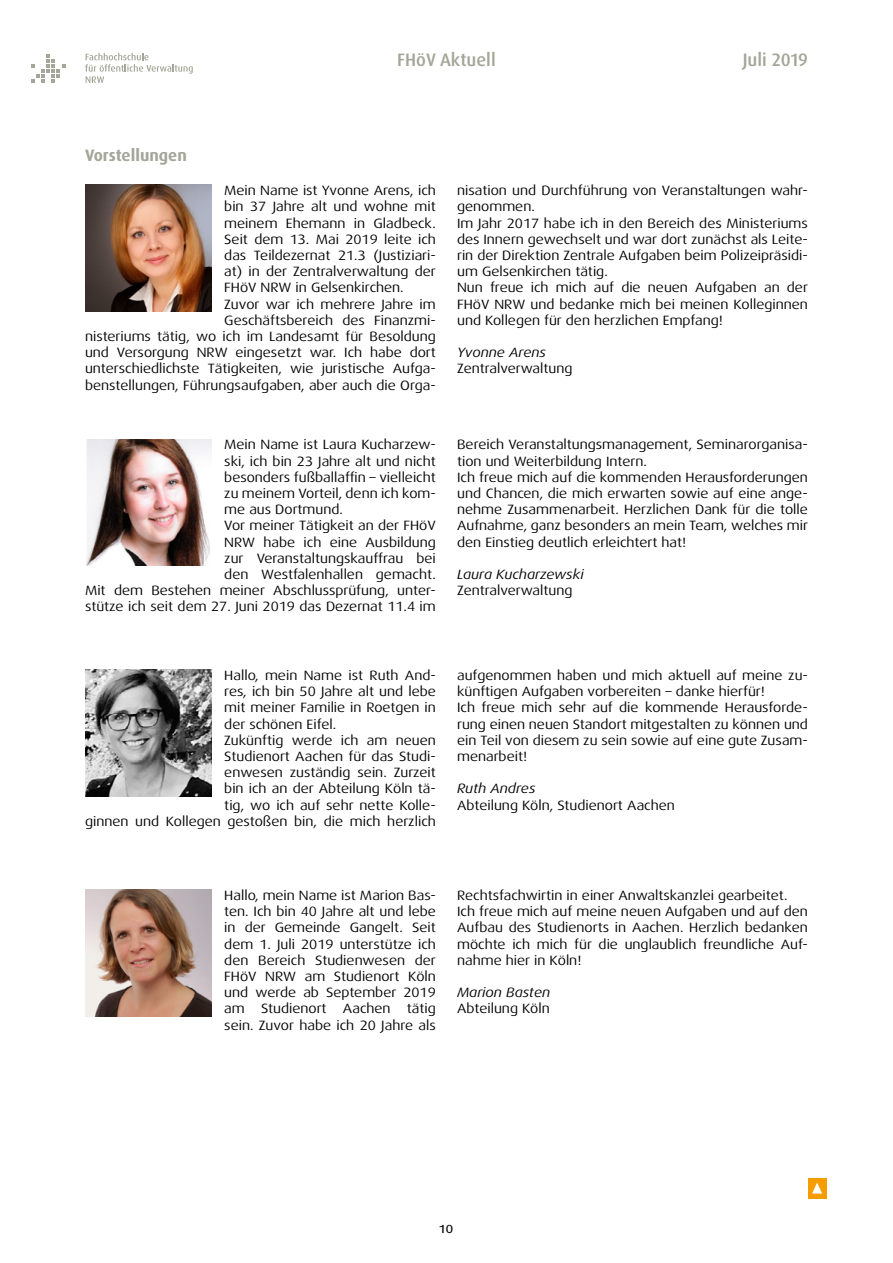
<style>
.page{position:relative;width:893px;height:1263px;background:#fff}
.page>*{position:absolute;margin:0;border:0;box-sizing:border-box;transform-origin:0 0}
.t1{font:500 18px "Dax OT";color:#a3a698}
.t2{font:700 16.5px "Dax";color:#a3a698}
.t3{font:15px "Dax Regular Caps";color:#000}
.t4{font:13.5px/16.2px "Dax Wide";color:#000;text-align:justify}
.t5{font:italic 13.5px "Dax Wide";color:#000}
</style>
<div class="page">
<div style="left:808px;top:1178px;width:18px;height:20px;background:#f59c00"></div>
<svg style="left:812px;top:1182px;width:10px;height:11px"></svg>
<svg style="left:31px;top:54px;width:34px;height:29px"></svg>
<svg style="left:85px;top:53px;width:108px;height:30px"></svg>
<img style="left:85px;top:185px;width:127px;height:126px">
<img style="left:86px;top:439px;width:126px;height:127px">
<img style="left:85px;top:670px;width:127px;height:126px">
<img style="left:85px;top:890px;width:127px;height:126px">
<p class="t2" style="left:85px;top:146px;width:103px">Vorstellungen</p>
<h1 class="t1" style="left:397px;top:49px;width:100px">FHöV Aktuell</h1>
<h1 class="t1" style="left:743px;top:49px;width:67px">Juli 2019</h1>
<p class="t4" style="left:224px;top:182px;width:213px">Mein Name ist Yvonne Arens, ich bin 37 Jahre alt und wohne mit meinem Ehemann in Gladbeck.<br>Seit dem 13. Mai 2019 leite ich das Teildezernat 21.3 (Justiziari&shy;at) in der Zentralverwaltung der FHöV NRW in Gelsenkirchen.</p>
<p class="t4" style="left:85px;top:296px;width:352px;text-align:right">Zuvor war ich mehrere Jahre im<br>Geschäftsbereich des Finanzmi-<br>nisteriums tätig, wo ich im Landesamt für Besoldung und Versorgung NRW eingesetzt war. Ich habe dort unterschiedlichste Tätigkeiten, wie juristische Aufga&shy;benstellungen, Führungsaufgaben, aber auch die Orga-</p>
<p class="t4" style="left:224px;top:437px;width:213px">Mein Name ist Laura Kucharzew&shy;ski, ich bin 23 Jahre alt und nicht besonders fußballaffin – vielleicht zu meinem Vorteil, denn ich kom&shy;me aus Dortmund.</p>
<p class="t4" style="left:85px;top:518px;width:352px;text-align:right">Vor meiner Tätigkeit an der FHöV<br>NRW habe ich eine Ausbildung<br>zur Veranstaltungskauffrau bei<br>den Westfalenhallen gemacht.<br>Mit dem Bestehen meiner Abschlussprüfung, unter&shy;stütze ich seit dem 27. Juni 2019 das Dezernat 11.4 im</p>
<p class="t4" style="left:457px;top:182px;width:352px">nisation und Durchführung von Veranstaltungen wahr&shy;genommen.</p>
<p class="t4" style="left:457px;top:215px;width:352px">Im Jahr 2017 habe ich in den Bereich des Ministeriums des Innern gewechselt und war dort zunächst als Leite&shy;rin der Direktion Zentrale Aufgaben beim Polizeipräsidi&shy;um Gelsenkirchen tätig.</p>
<p class="t4" style="left:457px;top:280px;width:352px">Nun freue ich mich auf die neuen Aufgaben an der FHöV NRW und bedanke mich bei meinen Kolleginnen und Kollegen für den herzlichen Empfang!</p>
<p class="t5" style="left:457px;top:345px;width:90px">Yvonne Arens</p>
<p class="t4" style="left:457px;top:361px;width:117px">Zentralverwaltung</p>
<p class="t4" style="left:457px;top:437px;width:352px">Bereich Veranstaltungsmanagement, Seminarorganisa&shy;tion und Weiterbildung Intern.</p>
<p class="t4" style="left:457px;top:469px;width:352px">Ich freue mich auf die kommenden Herausforderungen und Chancen, die mich erwarten sowie auf eine ange&shy;nehme Zusammenarbeit. Herzlichen Dank für die tolle Aufnahme, ganz besonders an mein Team, welches mir den Einstieg deutlich erleichtert hat!</p>
<p class="t5" style="left:457px;top:566px;width:128px">Laura Kucharzewski</p>
<p class="t4" style="left:457px;top:582px;width:117px">Zentralverwaltung</p>
<p class="t4" style="left:224px;top:667px;width:213px">Hallo, mein Name ist Ruth And&shy;res, ich bin 50 Jahre alt und lebe mit meiner Familie in Roetgen in der schönen Eifel.</p>
<p class="t4" style="left:85px;top:732px;width:352px;text-align:right">Zukünftig werde ich am neuen<br>Studienort Aachen für das Studi-<br>enwesen zuständig sein. Zurzeit<br>bin ich an der Abteilung Köln tä-<br>tig, wo ich auf sehr nette Kolle-<br>ginnen und Kollegen gestoßen bin, die mich herzlich</p>
<p class="t4" style="left:457px;top:667px;width:352px">aufgenommen haben und mich aktuell auf meine zu&shy;künftigen Aufgaben vorbereiten – danke hierfür!</p>
<p class="t4" style="left:457px;top:700px;width:352px">Ich freue mich sehr auf die kommende Herausforde&shy;rung einen neuen Standort mitgestalten zu können und ein Teil von diesem zu sein sowie auf eine gute Zusam&shy;menarbeit!</p>
<p class="t5" style="left:457px;top:781px;width:80px">Ruth Andres</p>
<p class="t4" style="left:457px;top:797px;width:219px">Abteilung Köln, Studienort Aachen</p>
<p class="t4" style="left:224px;top:887px;width:213px">Hallo, mein Name ist Marion Bas&shy;ten. Ich bin 40 Jahre alt und lebe in der Gemeinde Gangelt. Seit dem 1. Juli 2019 unterstütze ich den Bereich Studienwesen der FHöV NRW am Studienort Köln und werde ab September 2019 am Studienort Aachen tätig sein. Zuvor habe ich 20 Jahre als</p>
<p class="t4" style="left:457px;top:887px;width:332px">Rechtsfachwirtin in einer Anwaltskanzlei gearbeitet.</p>
<p class="t4" style="left:457px;top:903px;width:352px">Ich freue mich auf meine neuen Aufgaben und auf den Aufbau des Studienorts in Aachen. Herzlich bedanken möchte ich mich für die unglaublich freundliche Auf&shy;nahme hier in Köln!</p>
<p class="t5" style="left:457px;top:985px;width:95px">Marion Basten</p>
<p class="t4" style="left:457px;top:1001px;width:94px">Abteilung Köln</p>
<p class="t3" style="left:439px;top:1219px;width:16px">10</p>
</div>
